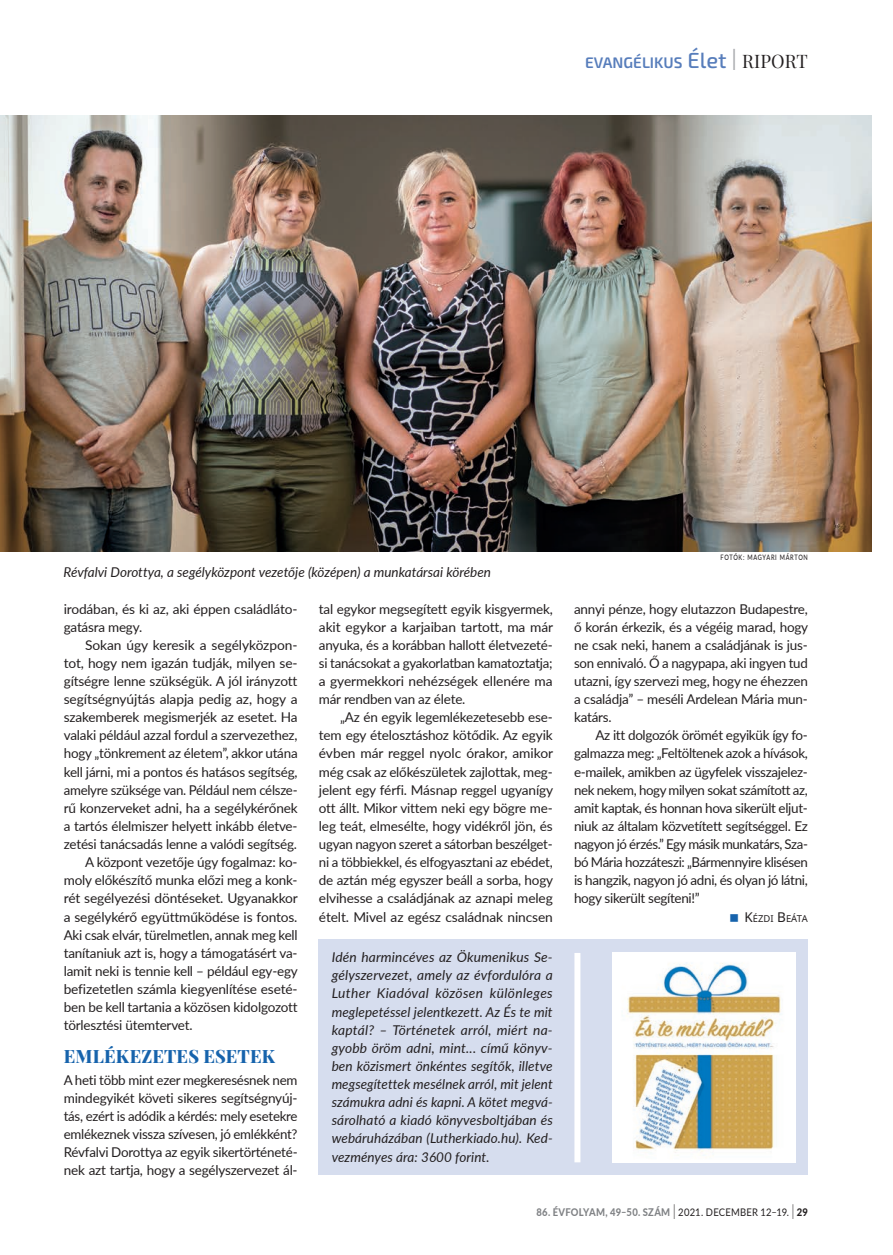
<style>
.page{position:relative;width:893px;height:1255px;background:#fff}
.page>*{position:absolute;margin:0;border:0;box-sizing:border-box;transform-origin:0 0}
.t1{font:800 18px "Playfair Display";letter-spacing:.01em;color:#1663ac}
.t2{font:600 15.3px "Exo 2";color:#577dbb}
.t3{font:13.5px/18.1px "Lato";letter-spacing:-.015em;color:#231f20;text-align:justify}
.t4{font:italic 13.5px/18.1px "Lato";color:#231f20;text-align:justify}
.t5{font:800 10.5px "Lato";letter-spacing:.03em;color:#808285;scale:.9 1}
.t6{font:9.45px "Noto Sans";color:#231f20}
.t7{font:500 7.5px "Lato";letter-spacing:.125em;color:#231f20;scale:.75 1}
.s1{font-weight:500;font-size:21.9px}
.s2{font-weight:300;font-size:30.6px;color:#a8a9ad}
.s3{font-family:"Playfair Display";font-weight:400;font-size:18.15px;color:#231f20}
.s4{font-size:13.5px}
.s5{font-weight:300;font-size:21px;color:#231f20}
.s6{font-weight:400;color:#231f20}
.s7{color:#231f20}
</style>
<div class="page">
<img style="left:0;top:115px;width:872px;height:436px">
<div style="left:319px;top:939px;width:489px;height:235px;background:#d6ddee"></div>
<img style="left:612px;top:952px;width:183px;height:210px">
<div style="left:574px;top:952px;width:6px;height:210px;background:#fff"></div>
<p class="t2" style="left:585px;top:53px;width:224px">EVANGÉLIKUS <span class="s1">Élet</span> <span class="s2">I</span> <span class="s3">RIPORT</span></p>
<p class="t4" style="left:64px;top:562px;width:429px">Révfalvi Dorottya, a segélyközpont vezetője (középen) a munkatársai körében</p>
<p class="t3" style="left:64px;top:599px;width:235px">irodában, és ki az, aki éppen családláto&shy;gatásra megy.</p>
<p class="t3" style="left:85px;top:635px;width:214px">Sokan úgy keresik a segélyközpon-</p>
<p class="t3" style="left:64px;top:653px;width:235px">tot, hogy nem igazán tudják, milyen se-</p>
<p class="t3" style="left:64px;top:671px;width:235px">gítségre lenne szükségük. A jól irányzott</p>
<p class="t3" style="left:64px;top:689px;width:235px">segítségnyújtás alapja pedig az, hogy a</p>
<p class="t3" style="left:64px;top:707px;width:235px">szakemberek megismerjék az esetet. Ha</p>
<p class="t3" style="left:64px;top:725px;width:235px">valaki például azzal fordul a szervezethez,</p>
<p class="t3" style="left:64px;top:744px;width:235px">hogy „tönkrement az életem”, akkor utána</p>
<p class="t3" style="left:64px;top:762px;width:235px">kell járni, mi a pontos és hatásos segítség,</p>
<p class="t3" style="left:64px;top:780px;width:235px">amelyre szüksége van. Például nem célsze-</p>
<p class="t3" style="left:64px;top:798px;width:235px">rű konzerveket adni, ha a segélykérőnek</p>
<p class="t3" style="left:64px;top:816px;width:235px">a tartós élelmiszer helyett inkább életve-</p>
<p class="t3" style="left:64px;top:834px;width:235px">zetési tanácsadás lenne a valódi segítség.</p>
<p class="t3" style="left:85px;top:852px;width:214px">A központ vezetője úgy fogalmaz: ko-</p>
<p class="t3" style="left:64px;top:870px;width:235px">moly előkészítő munka előzi meg a konk-</p>
<p class="t3" style="left:64px;top:888px;width:236px">rét segélyezési döntéseket. Ugyanakkor</p>
<p class="t3" style="left:64px;top:906px;width:235px">a segélykérő együttműködése is fontos.</p>
<p class="t3" style="left:64px;top:925px;width:235px">Aki csak elvár, türelmetlen, annak meg kell</p>
<p class="t3" style="left:64px;top:943px;width:235px">tanítaniuk azt is, hogy a támogatásért va-</p>
<p class="t3" style="left:64px;top:961px;width:236px">lamit neki is tennie kell – például egy-egy</p>
<p class="t3" style="left:64px;top:979px;width:235px">befizetetlen számla kiegyenlítése eseté-</p>
<p class="t3" style="left:64px;top:997px;width:235px">ben be kell tartania a közösen kidolgozott</p>
<p class="t3" style="left:64px;top:1015px;width:130px">törlesztési ütemtervet.</p>
<h1 class="t1" style="left:64px;top:1042px;width:213px">EMLÉKEZETES ESETEK</h1>
<p class="t3" style="left:64px;top:1069px;width:235px">A heti több mint ezer megkeresésnek nem mindegyikét követi sikeres segítségnyúj&shy;tás, ezért is adódik a kérdés: mely esetekre emlékeznek vissza szívesen, jó emlékként?<br>Révfalvi Dorottya az egyik sikertörténeté&shy;nek azt tartja, hogy a segélyszervezet ál-</p>
<p class="t3" style="left:319px;top:599px;width:236px">tal egykor megsegített egyik kisgyermek, akit egykor a karjaiban tartott, ma már anyuka, és a korábban hallott életvezeté&shy;si tanácsokat a gyakorlatban kamatoztatja; a gyermekkori nehézségek ellenére ma már rendben van az élete.</p>
<p class="t3" style="left:319px;top:707px;width:236px;text-indent:21px">„Az én egyik legemlékezetesebb ese&shy;tem egy ételosztáshoz kötődik. Az egyik évben már reggel nyolc órakor, amikor még csak az előkészületek zajlottak, meg&shy;jelent egy férfi. Másnap reggel ugyanígy ott állt. Mikor vittem neki egy bögre me&shy;leg teát, elmesélte, hogy vidékről jön, és ugyan nagyon szeret a sátorban beszélget&shy;ni a többiekkel, és elfogyasztani az ebédet, de aztán még egyszer beáll a sorba, hogy elvihesse a családjának az aznapi meleg ételt. Mivel az egész családnak nincsen</p>
<p class="t4" style="left:332px;top:947px;width:223px">Idén harmincéves az Ökumenikus Se&shy;gélyszervezet, amely az évfordulóra a Luther Kiadóval közösen különleges meglepetéssel jelentkezett. Az És te mit kaptál? – Történetek arról, miért na&shy;gyobb öröm adni, mint... című könyv&shy;ben közismert önkéntes segítők, illetve megsegítettek mesélnek arról, mit jelent számukra adni és kapni. A kötet megvá&shy;sárolható a kiadó könyvesboltjában és webáruházában (Lutherkiado.hu). Ked&shy;vezményes ára: 3600 forint.</p>
<p class="t7" style="left:720px;top:552px;width:118px">FOTÓK: MAGYARI MÁRTON</p>
<p class="t3" style="left:574px;top:599px;width:236px">annyi pénze, hogy elutazzon Budapestre, ő korán érkezik, és a végéig marad, hogy ne csak neki, hanem a családjának is jus&shy;son ennivaló. Ő a nagypapa, aki ingyen tud utazni, így szervezi meg, hogy ne éhezzen a családja” – meséli Ardelean Mária mun&shy;katárs.</p>
<p class="t3" style="left:574px;top:725px;width:235px;text-indent:21px">Az itt dolgozók örömét egyikük így fo&shy;galmazza meg: „Feltöltenek azok a hívások, e-mailek, amikben az ügyfelek visszajelez&shy;nek nekem, hogy milyen sokat számított az, amit kaptak, és honnan hova sikerült eljut&shy;niuk az általam közvetített segítséggel. Ez nagyon jó érzés.” Egy másik munkatárs, Sza&shy;bó Mária hozzáteszi: „Bármennyire klisésen is hangzik, nagyon jó adni, és olyan jó látni, hogy sikerült segíteni!”</p>
<p class="t6" style="left:745px;top:911px;width:65px"><span class="s4">K</span>ÉZDI <span class="s4">B</span>EÁTA</p>
<p class="t5" style="left:536px;top:1203px;width:303px">86. ÉVFOLYAM, 49–50. SZÁM <span class="s5">I</span> <span class="s6">2021. DECEMBER 12–19.</span> <span class="s5">I</span> <span class="s7">29</span></p>
</div>
